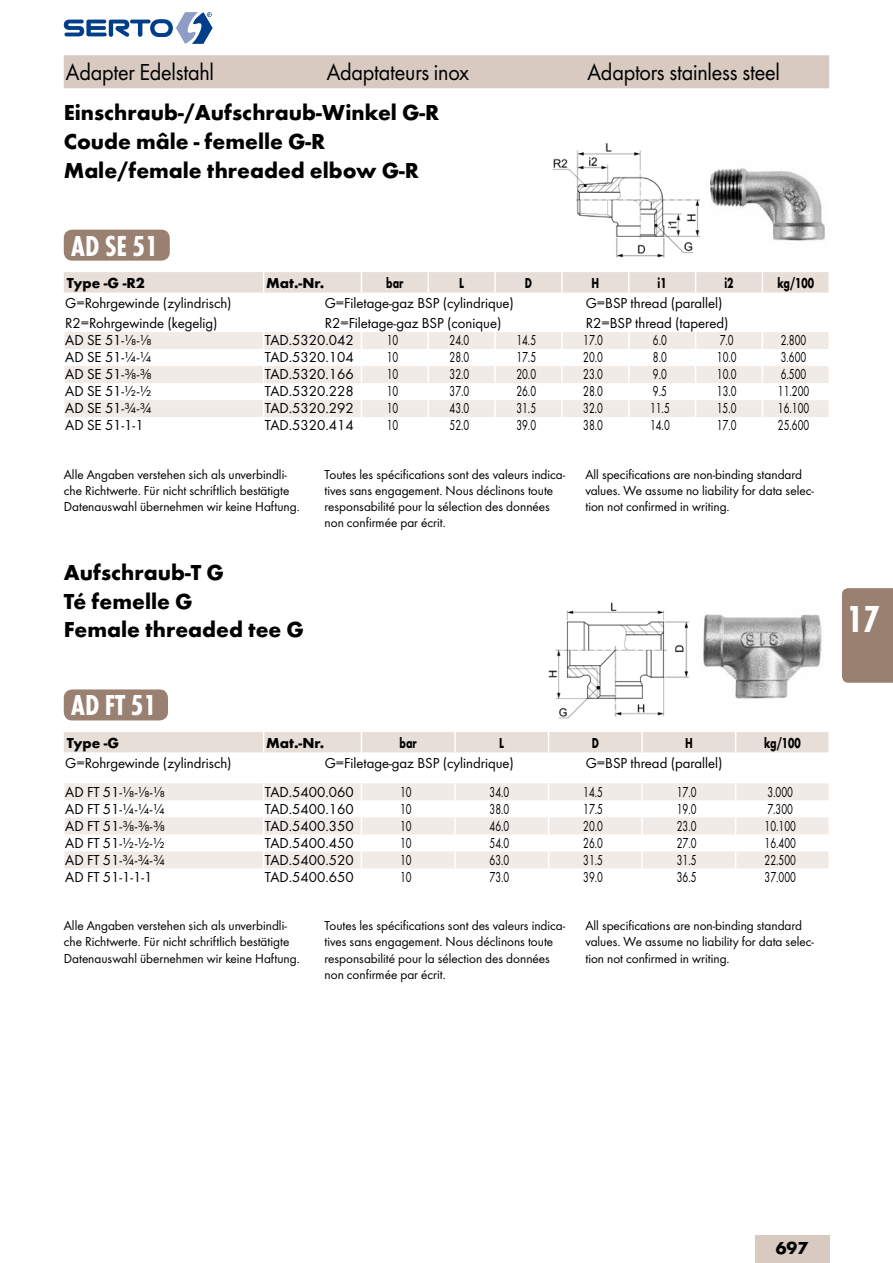
<style>
.page{position:relative;width:893px;height:1263px;background:#fff}
.page>*{position:absolute;margin:0;border:0;box-sizing:border-box;transform-origin:0 0}
.t1{font:700 39px "Futura Con";color:#fff}
.t2{font:700 30px "Futura Con";color:#fff}
.t3{font:24px "Futura Boo";letter-spacing:-.01em;color:#000;scale:.94 1}
.t4{font:700 22.5px/28.8px "Futura";color:#000}
.t5{font:700 18px "Futura";color:#000}
.t6{font:15px "Futura Boo";color:#000}
.t7{font:15px "Futura Boo";color:#000;scale:.7 1}
.t8{font:700 15px "Futura";color:#000}
.t9{font:700 15px "Futura";color:#000;scale:.7 1}
.t10{font:13.5px/16.2px "Futura Boo";color:#000}
</style>
<div class="page">
<svg style="left:64px;top:12px;width:149px;height:32px"></svg>
<div style="left:63px;top:55px;width:767px;height:34px;background:#d8cac1"></div>
<svg style="left:63px;top:229px;width:766px;height:188px"></svg>
<hr style="left:828px;top:272px;width:2px;height:21px;background:#fff">
<img style="left:550px;top:143px;width:151px;height:116px">
<img style="left:705px;top:168px;width:124px;height:91px">
<div style="left:64px;top:230px;width:106px;height:31px;background:#998070;border-radius:9px"></div>
<div style="left:755px;top:1235px;width:74px;height:28px;background:#d8cac1"></div>
<svg style="left:63px;top:588px;width:830px;height:281px"></svg>
<h3 class="t3" style="left:66px;top:57px;width:159px">Adapter Edelstahl</h3>
<h3 class="t3" style="left:327px;top:57px;width:153px">Adaptateurs inox</h3>
<h3 class="t3" style="left:587px;top:57px;width:206px">Adaptors stainless steel</h3>
<h3 class="t4" style="left:64px;top:98px;width:377px">Einschraub-/Aufschraub-Winkel G-R<br>Coude mâle - femelle G-R<br>Male/female threaded elbow G-R</h3>
<h2 class="t2" style="left:71px;top:228px;width:88px">AD SE 51</h2>
<p class="t8" style="left:67px;top:274px;width:79px">Type -G -R2</p>
<p class="t8" style="left:266px;top:274px;width:60px">Mat.-Nr.</p>
<p class="t9" style="left:386px;top:274px;width:26px">bar</p>
<p class="t9" style="left:459px;top:274px;width:9px">L</p>
<p class="t9" style="left:525px;top:274px;width:12px">D</p>
<p class="t9" style="left:591px;top:274px;width:13px">H</p>
<p class="t9" style="left:658px;top:274px;width:15px">i1</p>
<p class="t9" style="left:724px;top:274px;width:15px">i2</p>
<p class="t9" style="left:777px;top:274px;width:54px">kg/100</p>
<p class="t6" style="left:65px;top:294px;width:168px">G=Rohrgewinde (zylindrisch)</p>
<p class="t6" style="left:325px;top:294px;width:191px">G=Filetage-gaz BSP (cylindrique)</p>
<p class="t6" style="left:586px;top:294px;width:138px">G=BSP thread (parallel)</p>
<p class="t6" style="left:65px;top:314px;width:154px">R2=Rohrgewinde (kegelig)</p>
<p class="t6" style="left:325px;top:314px;width:178px">R2=Filetage-gaz BSP (conique)</p>
<p class="t6" style="left:586px;top:314px;width:144px">R2=BSP thread (tapered)</p>
<p class="t6" style="left:65px;top:331px;width:88px">AD SE 51-1/8-1/8</p>
<p class="t6" style="left:265px;top:331px;width:90px">TAD.5320.042</p>
<p class="t7" style="left:387px;top:331px;width:18px">10</p>
<p class="t7" style="left:449px;top:331px;width:30px">24.0</p>
<p class="t7" style="left:516px;top:331px;width:30px">14.5</p>
<p class="t7" style="left:583px;top:331px;width:30px">17.0</p>
<p class="t7" style="left:653px;top:331px;width:21px">6.0</p>
<p class="t7" style="left:720px;top:331px;width:21px">7.0</p>
<p class="t7" style="left:781px;top:331px;width:38px">2.800</p>
<p class="t6" style="left:65px;top:348px;width:88px">AD SE 51-1/4-1/4</p>
<p class="t6" style="left:265px;top:348px;width:90px">TAD.5320.104</p>
<p class="t7" style="left:387px;top:348px;width:18px">10</p>
<p class="t7" style="left:449px;top:348px;width:30px">28.0</p>
<p class="t7" style="left:516px;top:348px;width:30px">17.5</p>
<p class="t7" style="left:583px;top:348px;width:30px">20.0</p>
<p class="t7" style="left:653px;top:348px;width:21px">8.0</p>
<p class="t7" style="left:717px;top:348px;width:30px">10.0</p>
<p class="t7" style="left:781px;top:348px;width:38px">3.600</p>
<p class="t6" style="left:65px;top:365px;width:88px">AD SE 51-3/8-3/8</p>
<p class="t6" style="left:265px;top:365px;width:90px">TAD.5320.166</p>
<p class="t7" style="left:387px;top:365px;width:18px">10</p>
<p class="t7" style="left:449px;top:365px;width:30px">32.0</p>
<p class="t7" style="left:516px;top:365px;width:30px">20.0</p>
<p class="t7" style="left:583px;top:365px;width:30px">23.0</p>
<p class="t7" style="left:653px;top:365px;width:21px">9.0</p>
<p class="t7" style="left:717px;top:365px;width:30px">10.0</p>
<p class="t7" style="left:781px;top:365px;width:38px">6.500</p>
<p class="t6" style="left:65px;top:382px;width:88px">AD SE 51-1/2-1/2</p>
<p class="t6" style="left:265px;top:382px;width:90px">TAD.5320.228</p>
<p class="t7" style="left:387px;top:382px;width:18px">10</p>
<p class="t7" style="left:449px;top:382px;width:30px">37.0</p>
<p class="t7" style="left:516px;top:382px;width:30px">26.0</p>
<p class="t7" style="left:583px;top:382px;width:30px">28.0</p>
<p class="t7" style="left:653px;top:382px;width:21px">9.5</p>
<p class="t7" style="left:717px;top:382px;width:30px">13.0</p>
<p class="t7" style="left:778px;top:382px;width:46px">11.200</p>
<p class="t6" style="left:65px;top:399px;width:88px">AD SE 51-3/4-3/4</p>
<p class="t6" style="left:265px;top:399px;width:90px">TAD.5320.292</p>
<p class="t7" style="left:387px;top:399px;width:18px">10</p>
<p class="t7" style="left:449px;top:399px;width:30px">43.0</p>
<p class="t7" style="left:516px;top:399px;width:30px">31.5</p>
<p class="t7" style="left:583px;top:399px;width:30px">32.0</p>
<p class="t7" style="left:650px;top:399px;width:30px">11.5</p>
<p class="t7" style="left:717px;top:399px;width:30px">15.0</p>
<p class="t7" style="left:778px;top:399px;width:46px">16.100</p>
<p class="t6" style="left:65px;top:417px;width:80px">AD SE 51-1-1</p>
<p class="t6" style="left:265px;top:417px;width:90px">TAD.5320.414</p>
<p class="t7" style="left:387px;top:417px;width:18px">10</p>
<p class="t7" style="left:449px;top:417px;width:30px">52.0</p>
<p class="t7" style="left:516px;top:417px;width:30px">39.0</p>
<p class="t7" style="left:583px;top:417px;width:30px">38.0</p>
<p class="t7" style="left:650px;top:417px;width:30px">14.0</p>
<p class="t7" style="left:717px;top:417px;width:30px">17.0</p>
<p class="t7" style="left:778px;top:417px;width:46px">25.600</p>
<p class="t10" style="left:64px;top:466px;width:238px">Alle Angaben verstehen sich als unverbindli&shy;che Richtwerte. Für nicht schriftlich bestätigte<br>Datenauswahl übernehmen wir keine Haftung.</p>
<p class="t10" style="left:325px;top:466px;width:242px">Toutes les spécifications sont des valeurs indica&shy;tives sans engagement. Nous déclinons toute responsabilité pour la sélection des données non confirmée par écrit.</p>
<p class="t10" style="left:585px;top:466px;width:230px">All specifications are non-binding standard values. We assume no liability for data selec&shy;tion not confirmed in writing.</p>
<h3 class="t4" style="left:64px;top:557px;width:242px">Aufschraub-T G<br>Té femelle G<br>Female threaded tee G</h3>
<h2 class="t2" style="left:71px;top:688px;width:87px">AD FT 51</h2>
<p class="t8" style="left:67px;top:734px;width:54px">Type -G</p>
<p class="t8" style="left:266px;top:734px;width:60px">Mat.-Nr.</p>
<p class="t9" style="left:400px;top:734px;width:26px">bar</p>
<p class="t9" style="left:499px;top:734px;width:9px">L</p>
<p class="t9" style="left:592px;top:734px;width:12px">D</p>
<p class="t9" style="left:685px;top:734px;width:13px">H</p>
<p class="t9" style="left:764px;top:734px;width:54px">kg/100</p>
<p class="t6" style="left:65px;top:754px;width:168px">G=Rohrgewinde (zylindrisch)</p>
<p class="t6" style="left:325px;top:754px;width:191px">G=Filetage-gaz BSP (cylindrique)</p>
<p class="t6" style="left:586px;top:754px;width:138px">G=BSP thread (parallel)</p>
<p class="t6" style="left:65px;top:783px;width:101px">AD FT 51-1/8-1/8-1/8</p>
<p class="t6" style="left:265px;top:783px;width:90px">TAD.5400.060</p>
<p class="t7" style="left:400px;top:783px;width:18px">10</p>
<p class="t7" style="left:490px;top:783px;width:30px">34.0</p>
<p class="t7" style="left:583px;top:783px;width:30px">14.5</p>
<p class="t7" style="left:677px;top:783px;width:30px">17.0</p>
<p class="t7" style="left:767px;top:783px;width:38px">3.000</p>
<p class="t6" style="left:65px;top:800px;width:101px">AD FT 51-1/4-1/4-1/4</p>
<p class="t6" style="left:265px;top:800px;width:90px">TAD.5400.160</p>
<p class="t7" style="left:400px;top:800px;width:18px">10</p>
<p class="t7" style="left:490px;top:800px;width:30px">38.0</p>
<p class="t7" style="left:583px;top:800px;width:30px">17.5</p>
<p class="t7" style="left:677px;top:800px;width:30px">19.0</p>
<p class="t7" style="left:767px;top:800px;width:38px">7.300</p>
<p class="t6" style="left:65px;top:817px;width:101px">AD FT 51-3/8-3/8-3/8</p>
<p class="t6" style="left:265px;top:817px;width:90px">TAD.5400.350</p>
<p class="t7" style="left:400px;top:817px;width:18px">10</p>
<p class="t7" style="left:490px;top:817px;width:30px">46.0</p>
<p class="t7" style="left:583px;top:817px;width:30px">20.0</p>
<p class="t7" style="left:677px;top:817px;width:30px">23.0</p>
<p class="t7" style="left:764px;top:817px;width:46px">10.100</p>
<p class="t6" style="left:65px;top:834px;width:101px">AD FT 51-1/2-1/2-1/2</p>
<p class="t6" style="left:265px;top:834px;width:90px">TAD.5400.450</p>
<p class="t7" style="left:400px;top:834px;width:18px">10</p>
<p class="t7" style="left:490px;top:834px;width:30px">54.0</p>
<p class="t7" style="left:583px;top:834px;width:30px">26.0</p>
<p class="t7" style="left:677px;top:834px;width:30px">27.0</p>
<p class="t7" style="left:764px;top:834px;width:46px">16.400</p>
<p class="t6" style="left:65px;top:851px;width:101px">AD FT 51-3/4-3/4-3/4</p>
<p class="t6" style="left:265px;top:851px;width:90px">TAD.5400.520</p>
<p class="t7" style="left:400px;top:851px;width:18px">10</p>
<p class="t7" style="left:490px;top:851px;width:30px">63.0</p>
<p class="t7" style="left:583px;top:851px;width:30px">31.5</p>
<p class="t7" style="left:677px;top:851px;width:30px">31.5</p>
<p class="t7" style="left:764px;top:851px;width:46px">22.500</p>
<p class="t6" style="left:65px;top:868px;width:89px">AD FT 51-1-1-1</p>
<p class="t6" style="left:265px;top:868px;width:90px">TAD.5400.650</p>
<p class="t7" style="left:400px;top:868px;width:18px">10</p>
<p class="t7" style="left:490px;top:868px;width:30px">73.0</p>
<p class="t7" style="left:583px;top:868px;width:30px">39.0</p>
<p class="t7" style="left:677px;top:868px;width:30px">36.5</p>
<p class="t7" style="left:764px;top:868px;width:46px">37.000</p>
<p class="t10" style="left:64px;top:917px;width:238px">Alle Angaben verstehen sich als unverbindli&shy;che Richtwerte. Für nicht schriftlich bestätigte<br>Datenauswahl übernehmen wir keine Haftung.</p>
<p class="t10" style="left:325px;top:917px;width:242px">Toutes les spécifications sont des valeurs indica&shy;tives sans engagement. Nous déclinons toute responsabilité pour la sélection des données non confirmée par écrit.</p>
<p class="t10" style="left:585px;top:917px;width:230px">All specifications are non-binding standard values. We assume no liability for data selec&shy;tion not confirmed in writing.</p>
<h1 class="t1" style="left:847px;top:597px;width:35px">17</h1>
<h3 class="t5" style="left:776px;top:1237px;width:34px">697</h3>
</div>
